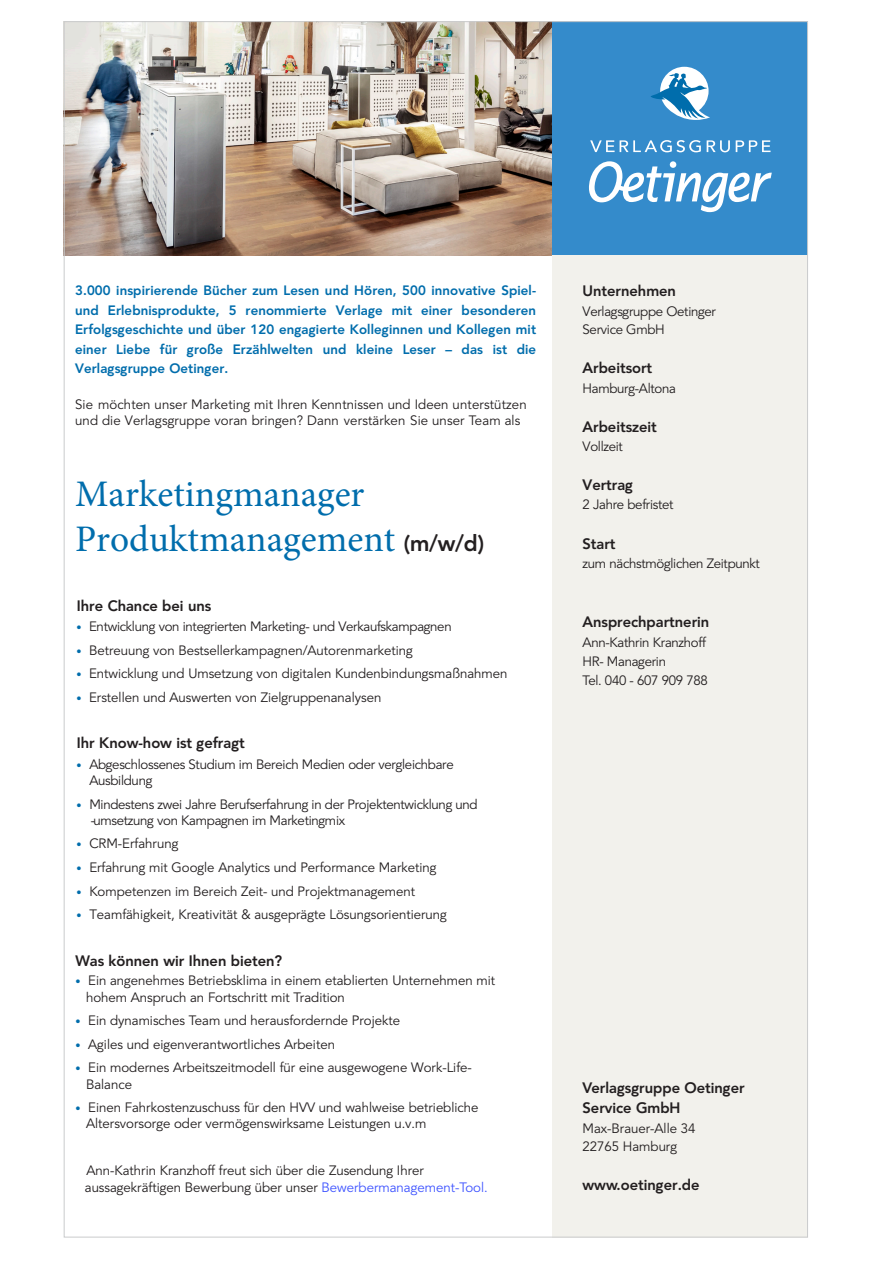
<style>
.page{position:relative;width:893px;height:1263px;background:#fff}
.page>*{position:absolute;margin:0;border:0;box-sizing:border-box;transform-origin:0 0}
.t1{font:37.5px/44.7px "Minion Pro";color:#006dac}
.t2{font:800 15px/20.5px "Avenir LT For Oetinger";color:#231f20}
.t3{font:13.5px/16.2px "Avenir LT For Oetinger";color:#231f20}
.t4{font:13.5px/19px "Avenir LT For Oetinger";letter-spacing:-.02em;color:#231f20}
.t5{font:800 13.5px/19.5px "Avenir LT For Oetinger";letter-spacing:.01em;color:#006dac;text-align:justify}
.s1{font-family:"Avenir LT For Oetinger";font-weight:800;font-size:22.5px;color:#231f20}
.s2{font-size:10.5px;color:#006dac}
.s3{color:#4055ff}
</style>
<div class="page">
<img style="left:66px;top:23px;width:487px;height:232px">
<div style="left:553px;top:21px;width:255px;height:234px;background:#348bcb"></div>
<div style="left:553px;top:255px;width:255px;height:982px;background:#f2f1ec"></div>
<svg style="left:651px;top:67px;width:59px;height:53px"></svg>
<svg style="left:590px;top:140px;width:180px;height:12px"></svg>
<svg style="left:589px;top:161px;width:183px;height:51px"></svg>
<div style="left:670px;top:161px;width:6px;height:7px;background:#fff;border-radius:50%"></div>
<p class="t5" style="left:75px;top:281px;width:463px">3.000 inspirierende Bücher zum Lesen und Hören, 500 innovative Spiel&shy;und Erlebnisprodukte, 5 renommierte Verlage mit einer besonderen Erfolgsgeschichte und über 120 engagierte Kolleginnen und Kollegen mit einer Liebe für große Erzählwelten und kleine Leser – das ist die Verlagsgruppe Oetinger.</p>
<p class="t3" style="left:75px;top:396px;width:453px">Sie möchten unser Marketing mit Ihren Kenntnissen und Ideen unterstützen und die Verlagsgruppe voran bringen? Dann verstärken Sie unser Team als</p>
<h1 class="t1" style="left:75px;top:472px;width:410px">Marketingmanager<br>Produktmanagement <span class="s1">(m/w/d)</span></h1>
<p class="t2" style="left:77px;top:595px;width:136px">Ihre Chance bei uns</p>
<p class="t4" style="left:76px;top:617px;width:377px"><span class="s2">•</span> Entwicklung von integrierten Marketing- und Verkaufskampagnen</p>
<p class="t3" style="left:76px;top:642px;width:338px"><span class="s2">•</span> Betreuung von Bestsellerkampagnen/Autorenmarketing</p>
<p class="t3" style="left:76px;top:666px;width:433px"><span class="s2">•</span> Entwicklung und Umsetzung von digitalen Kundenbindungsmaßnahmen</p>
<p class="t3" style="left:76px;top:689px;width:306px"><span class="s2">•</span> Erstellen und Auswerten von Zielgruppenanalysen</p>
<p class="t2" style="left:77px;top:733px;width:169px">Ihr Know-how ist gefragt</p>
<p class="t4" style="left:89px;top:756px;width:366px;line-height:16.2px;text-indent:-13px"><span class="s2">•</span> Abgeschlossenes Studium im Bereich Medien oder vergleichbare<br>Ausbildung</p>
<p class="t4" style="left:91px;top:796px;width:388px;line-height:16.2px;text-indent:-14px"><span class="s2">•</span> Mindestens zwei Jahre Berufserfahrung in der Projektentwicklung und -umsetzung von Kampagnen im Marketingmix</p>
<p class="t3" style="left:77px;top:836px;width:103px"><span class="s2">•</span> CRM-Erfahrung</p>
<p class="t3" style="left:77px;top:859px;width:361px"><span class="s2">•</span> Erfahrung mit Google Analytics und Performance Marketing</p>
<p class="t3" style="left:77px;top:883px;width:340px"><span class="s2">•</span> Kompetenzen im Bereich Zeit- und Projektmanagement</p>
<p class="t3" style="left:77px;top:907px;width:372px"><span class="s2">•</span> Teamfähigkeit, Kreativität &amp; ausgeprägte Lösungsorientierung</p>
<p class="t2" style="left:75px;top:950px;width:208px">Was können wir Ihnen bieten?</p>
<p class="t3" style="left:86px;top:973px;width:411px;text-indent:-11px"><span class="s2">•</span> Ein angenehmes Betriebsklima in einem etablierten Unternehmen mit hohem Anspruch an Fortschritt mit Tradition</p>
<p class="t3" style="left:75px;top:1013px;width:326px"><span class="s2">•</span> Ein dynamisches Team und herausfordernde Projekte</p>
<p class="t3" style="left:75px;top:1036px;width:261px"><span class="s2">•</span> Agiles und eigenverantwortliches Arbeiten</p>
<p class="t3" style="left:86px;top:1060px;width:387px;text-indent:-11px"><span class="s2">•</span> Ein modernes Arbeitszeitmodell für eine ausgewogene Work-Life-<br>Balance</p>
<p class="t3" style="left:86px;top:1100px;width:394px;text-indent:-11px"><span class="s2">•</span> Einen Fahrkostenzuschuss für den HVV und wahlweise betriebliche<br>Altersvorsorge oder vermögenswirksame Leistungen u.v.m</p>
<p class="t3" style="left:85px;top:1163px;width:404px">Ann-Kathrin Kranzhoff freut sich über die Zusendung Ihrer aussagekräftigen Bewerbung über unser <span class="s3">Bewerbermanagement-Tool.</span></p>
<p class="t2" style="left:583px;top:281px;width:95px">Unternehmen</p>
<p class="t4" style="left:583px;top:302px;width:135px;line-height:18.6px">Verlagsgruppe Oetinger<br>Service GmbH</p>
<p class="t2" style="left:583px;top:358px;width:71px">Arbeitsort</p>
<p class="t4" style="left:583px;top:379px;width:95px">Hamburg-Altona</p>
<p class="t2" style="left:583px;top:416px;width:76px">Arbeitszeit</p>
<p class="t4" style="left:583px;top:437px;width:42px">Vollzeit</p>
<p class="t2" style="left:583px;top:475px;width:52px">Vertrag</p>
<p class="t4" style="left:583px;top:495px;width:93px">2 Jahre befristet</p>
<p class="t2" style="left:583px;top:533px;width:35px">Start</p>
<p class="t4" style="left:583px;top:554px;width:179px">zum nächstmöglichen Zeitpunkt</p>
<p class="t2" style="left:583px;top:611px;width:128px">Ansprechpartnerin</p>
<p class="t4" style="left:583px;top:633px;width:127px">Ann-Kathrin Kranzhoff<br>HR- Managerin<br>Tel. 040 - 607 909 788</p>
<p class="t2" style="left:583px;top:1077px;width:164px">Verlagsgruppe Oetinger<br>Service GmbH</p>
<p class="t3" style="left:583px;top:1119px;width:114px;line-height:18.5px">Max-Brauer-Alle 34<br>22765 Hamburg</p>
<p class="t2" style="left:583px;top:1175px;width:118px">www.oetinger.de</p>
</div>
